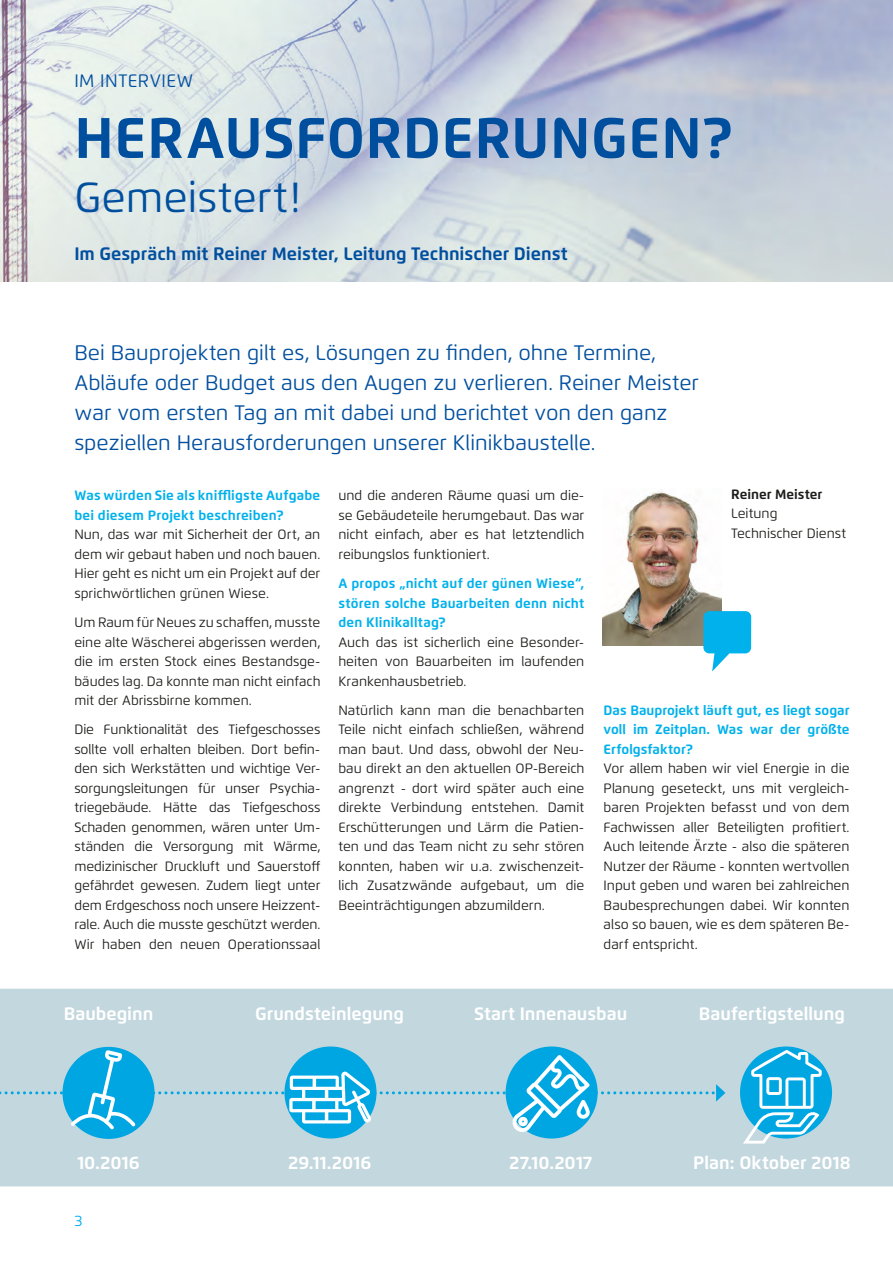
<style>
.page{position:relative;width:893px;height:1263px;background:#fff}
.page>*{position:absolute;margin:0;border:0;box-sizing:border-box;transform-origin:0 0}
.t1{font:700 57px "Flexo";letter-spacing:.01em;color:#004f9f}
.t2{font:42px "Flexo";color:#004f9f}
.t3{font:21px/30px "Flexo";color:#004f9f}
.t4{font:700 18px "Flexo";color:#fff}
.t5{font:700 18px "Flexo";color:#004f9f}
.t6{font:18px "Flexo";letter-spacing:.025em;color:#004f9f}
.t7{font:15px "Flexo";color:#00b1eb}
.t8{font:13.5px/19.5px "Flexo";color:#1d1d1b;text-align:justify}
.t9{font:700 13.5px/19.5px "Flexo";letter-spacing:.01em;color:#00b1eb;text-align:justify}
.t10{font:700 13.5px "Flexo";color:#1d1d1b}
</style>
<div class="page">
<div style="left:0;top:989px;width:893px;height:197px;background:#c3d7de"></div>
<div style="left:63px;top:1047px;width:92px;height:92px;background:#00a6e2;border-radius:50%"></div>
<div style="left:284px;top:1046px;width:93px;height:92px;background:#00a6e2;border-radius:50%"></div>
<div style="left:506px;top:1046px;width:92px;height:92px;background:#00a6e2;border-radius:50%"></div>
<div style="left:740px;top:1046px;width:92px;height:92px;background:#00a6e2;border-radius:50%"></div>
<svg style="left:0;top:1050px;width:725px;height:82px"></svg>
<svg style="left:745px;top:1050px;width:77px;height:101px"></svg>
<img style="left:0;top:0;width:893px;height:281px">
<img style="left:602px;top:492px;width:119px;height:154px">
<svg style="left:703px;top:611px;width:48px;height:60px"></svg>
<h3 class="t6" style="left:74px;top:70px;width:120px">IM INTERVIEW</h3>
<h1 class="t1" style="left:74px;top:103px;width:660px">HERAUSFORDERUNGEN?</h1>
<h2 class="t2" style="left:74px;top:172px;width:228px">Gemeistert!</h2>
<h3 class="t5" style="left:74px;top:243px;width:495px">Im Gespräch mit Reiner Meister, Leitung Technischer Dienst</h3>
<p class="t3" style="left:74px;top:338px;width:626px">Bei Bauprojekten gilt es, Lösungen zu finden, ohne Termine, Abläufe oder Budget aus den Augen zu verlieren. Reiner Meister war vom ersten Tag an mit dabei und berichtet von den ganz speziellen Herausforderungen unserer Klinikbaustelle.</p>
<p class="t9" style="left:74px;top:486px;width:247px">Was würden Sie als kniffligste Aufgabe bei diesem Projekt beschreiben?</p>
<p class="t8" style="left:74px;top:525px;width:247px">Nun, das war mit Sicherheit der Ort, an dem wir gebaut haben und noch bauen.<br>Hier geht es nicht um ein Projekt auf der sprichwörtlichen grünen Wiese.</p>
<p class="t8" style="left:74px;top:613px;width:248px">Um Raum für Neues zu schaffen, musste eine alte Wäscherei abgerissen werden, die im ersten Stock eines Bestandsge&shy;bäudes lag. Da konnte man nicht einfach mit der Abrissbirne kommen.</p>
<p class="t8" style="left:74px;top:720px;width:247px">Die Funktionalität des Tiefgeschosses sollte voll erhalten bleiben. Dort befin&shy;den sich Werkstätten und wichtige Ver&shy;sorgungsleitungen für unser Psychia&shy;triegebäude. Hätte das Tiefgeschoss Schaden genommen, wären unter Um&shy;ständen die Versorgung mit Wärme, medizinischer Druckluft und Sauerstoff gefährdet gewesen. Zudem liegt unter dem Erdgeschoss noch unsere Heizzent&shy;rale. Auch die musste geschützt werden.<br>Wir haben den neuen Operationssaal</p>
<p class="t10" style="left:731px;top:486px;width:93px">Reiner Meister</p>
<p class="t8" style="left:731px;top:504px;width:117px">Leitung<br>Technischer Dienst</p>
<p class="t8" style="left:338px;top:486px;width:247px">und die anderen Räume quasi um die&shy;se Gebäudeteile herumgebaut. Das war nicht einfach, aber es hat letztendlich reibungslos funktioniert.</p>
<p class="t9" style="left:338px;top:573px;width:247px">A propos „nicht auf der günen Wiese“, stören solche Bauarbeiten denn nicht den Klinikalltag?</p>
<p class="t8" style="left:338px;top:632px;width:247px">Auch das ist sicherlich eine Besonder&shy;heiten von Bauarbeiten im laufenden Krankenhausbetrieb.</p>
<p class="t8" style="left:338px;top:700px;width:247px">Natürlich kann man die benachbarten Teile nicht einfach schließen, während man baut. Und dass, obwohl der Neu&shy;bau direkt an den aktuellen OP-Bereich angrenzt - dort wird später auch eine direkte Verbindung entstehen. Damit Erschütterungen und Lärm die Patien&shy;ten und das Team nicht zu sehr stören konnten, haben wir u.a. zwischenzeit&shy;lich Zusatzwände aufgebaut, um die Beeinträchtigungen abzumildern.</p>
<p class="t9" style="left:604px;top:700px;width:247px">Das Bauprojekt läuft gut, es liegt sogar voll im Zeitplan. Was war der größte Erfolgsfaktor?</p>
<p class="t8" style="left:604px;top:759px;width:247px">Vor allem haben wir viel Energie in die Planung geseteckt, uns mit vergleich&shy;baren Projekten befasst und von dem Fachwissen aller Beteiligten profitiert.<br>Auch leitende Ärzte - also die späteren Nutzer der Räume - konnten wertvollen Input geben und waren bei zahlreichen Baubesprechungen dabei. Wir konnten also so bauen, wie es dem späteren Be&shy;darf entspricht.</p>
<h3 class="t4" style="left:64px;top:1002px;width:91px">Baubeginn</h3>
<h3 class="t4" style="left:255px;top:1002px;width:150px">Grundsteinlegung</h3>
<h3 class="t4" style="left:474px;top:1002px;width:155px">Start Innenausbau</h3>
<h3 class="t4" style="left:699px;top:1002px;width:148px">Baufertigstellung</h3>
<h3 class="t4" style="left:77px;top:1151px;width:64px">10.2016</h3>
<h3 class="t4" style="left:288px;top:1151px;width:85px">29.11.2016</h3>
<h3 class="t4" style="left:509px;top:1151px;width:85px">27.10.2017</h3>
<h3 class="t4" style="left:693px;top:1151px;width:159px">Plan: Oktober 2018</h3>
<p class="t7" style="left:74px;top:1211px;width:10px">3</p>
</div>
